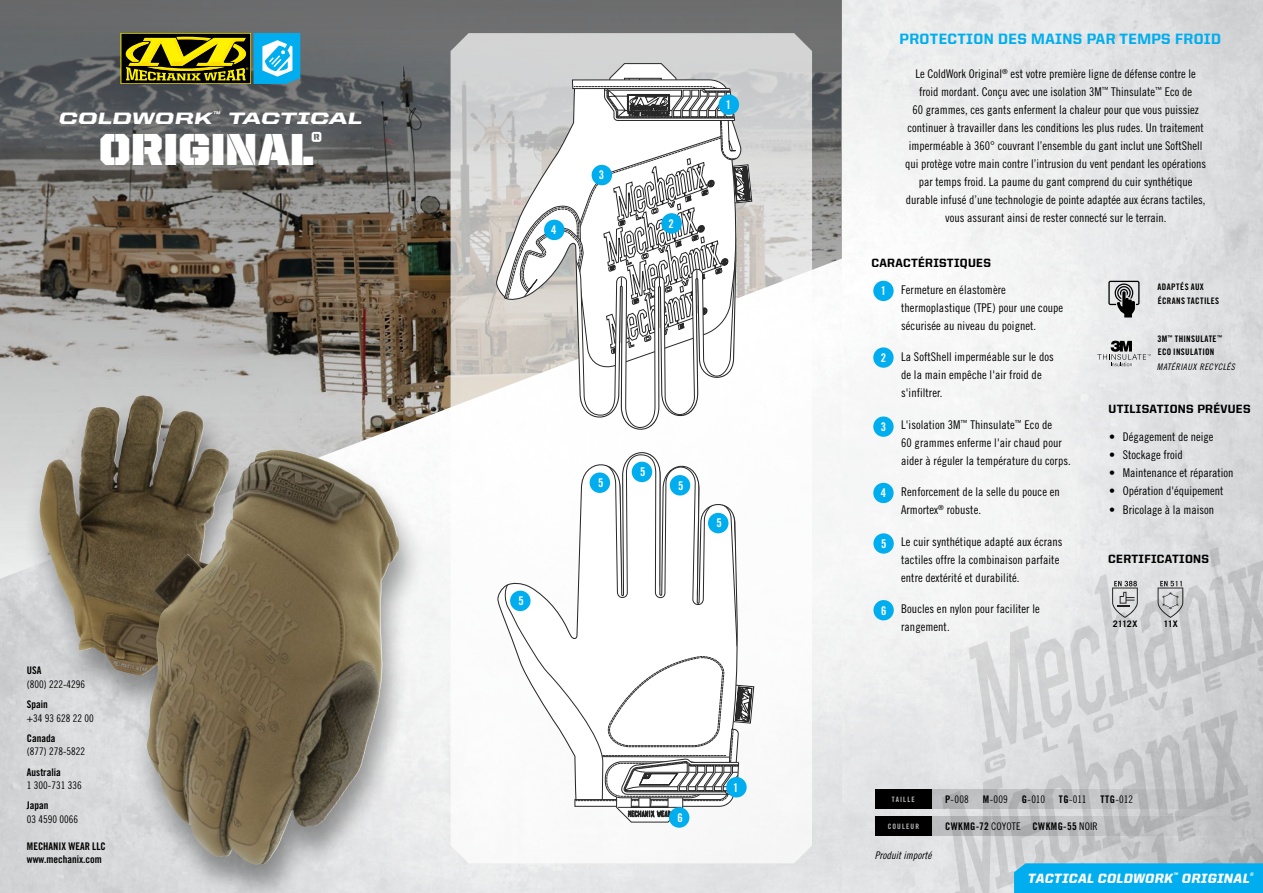
<style>
.page{position:relative;width:1263px;height:893px;background:#fff}
.page>*{position:absolute;margin:0;border:0;box-sizing:border-box;transform-origin:0 0}
.t1{font:45px "United Sans Reg Stencil";letter-spacing:-.005em;color:#fff}
.t2{font:900 16.5px "United Italic Ext";color:#fff}
.t3{font:800 15px "United Sans Reg";letter-spacing:.025em;color:#00aeef}
.t4{font:900 13.5px "United Italic Reg";letter-spacing:.025em;color:#fff}
.t5{font:12px/18px "Trade Gothic LT Cond Eighteen";color:#000}
.t6{font:800 12px "United Sans Reg";letter-spacing:.025em;color:#000}
.t7{font:12px "Trade Gothic LT Bold Cond Twenty";color:#fff}
.t8{font:10.5px "Trade Gothic LT Cond Eighteen";color:#000}
.t9{font:10.5px/13.5px "Trade Gothic LT Bold Cond Twenty";color:#000}
.t10{font:10.5px "Trade Gothic LT Bold Cond Twenty";letter-spacing:.035em;color:#000}
.t11{font:10.5px "Trade Gothic LT Cond Eighteen Obl";color:#000}
.t12{font:9px/13.5px "Trade Gothic LT Bold Cond Twenty";letter-spacing:.04em;color:#000}
.t13{font:9px "Trade Gothic LT Cond Eighteen Obl";letter-spacing:.04em;color:#000}
.t14{font:700 9px "Trade Gothic LT";letter-spacing:-.025em;color:#000}
.t15{font:7.35px "Trade Gothic LT Bold Cond Twenty";letter-spacing:.15em;color:#fff}
.s1{font-family:"Trade Gothic LT Bold Cond Twenty"}
.s2{font-family:"Trade Gothic LT Cond Eighteen"}
</style>
<div class="page">
<svg style="left:0;top:0;width:842px;height:258px;background:#6a6967"></svg>
<img style="left:0;top:258px;width:842px;height:635px">
<svg style="left:121px;top:33px;width:179px;height:51px;background:#67833f"></svg>
<div style="left:22px;top:393px;width:234px;height:324px;background:#000;opacity:.4"></div>
<img style="left:71px;top:395px;width:72px;height:120px">
<img style="left:842px;top:0;width:421px;height:893px">
<svg style="left:969px;top:547px;width:294px;height:208px;background:#dadbdc"></svg>
<svg style="left:942px;top:697px;width:306px;height:196px;background:#d2d4d5"></svg>
<div style="left:130px;top:447px;width:296px;height:446px;background:#000;opacity:.4"></div>
<img style="left:147px;top:450px;width:128px;height:375px">
<svg style="left:451px;top:33px;width:361px;height:830px"></svg>
<svg style="left:1014px;top:801px;width:249px;height:92px;background:#6cbbd9"></svg>
<svg style="left:931px;top:789px;width:318px;height:20px;background:#b7b9bb"></svg>
<svg style="left:931px;top:816px;width:318px;height:20px;background:#b7b9bb"></svg>
<div style="left:875px;top:789px;width:56px;height:20px;background:#000"></div>
<div style="left:875px;top:816px;width:56px;height:20px;background:#000"></div>
<svg style="left:1112px;top:581px;width:26px;height:37px"></svg>
<svg style="left:1157px;top:581px;width:26px;height:37px"></svg>
<div style="left:873px;top:416px;width:21px;height:21px;background:#00aeef;border-radius:50%"></div>
<div style="left:873px;top:483px;width:21px;height:20px;background:#00aeef;border-radius:50%"></div>
<div style="left:873px;top:347px;width:21px;height:21px;background:#00aeef;border-radius:50%"></div>
<div style="left:873px;top:281px;width:21px;height:20px;background:#00aeef;border-radius:50%"></div>
<div style="left:873px;top:533px;width:21px;height:21px;background:#00aeef;border-radius:50%"></div>
<div style="left:873px;top:600px;width:21px;height:20px;background:#00aeef;border-radius:50%"></div>
<svg style="left:1108px;top:281px;width:31px;height:36px"></svg>
<svg style="left:1097px;top:341px;width:53px;height:25px"></svg>
<svg style="left:496px;top:62px;width:258px;height:376px"></svg>
<svg style="left:496px;top:444px;width:242px;height:361px"></svg>
<svg style="left:497px;top:453px;width:257px;height:370px"></svg>
<div style="left:592px;top:165px;width:20px;height:20px;background:#00aeef;border-radius:50%"></div>
<div style="left:544px;top:220px;width:20px;height:20px;background:#00aeef;border-radius:50%"></div>
<div style="left:661px;top:213px;width:21px;height:21px;background:#00aeef;border-radius:50%"></div>
<div style="left:719px;top:94px;width:20px;height:21px;background:#00aeef;border-radius:50%"></div>
<div style="left:726px;top:777px;width:21px;height:20px;background:#00aeef;border-radius:50%"></div>
<div style="left:708px;top:513px;width:20px;height:20px;background:#00aeef;border-radius:50%"></div>
<div style="left:669px;top:807px;width:20px;height:21px;background:#00aeef;border-radius:50%"></div>
<div style="left:670px;top:475px;width:20px;height:20px;background:#00aeef;border-radius:50%"></div>
<div style="left:632px;top:462px;width:20px;height:20px;background:#00aeef;border-radius:50%"></div>
<div style="left:590px;top:472px;width:20px;height:21px;background:#00aeef;border-radius:50%"></div>
<div style="left:510px;top:591px;width:20px;height:20px;background:#00aeef;border-radius:50%"></div>
<h2 class="t2" style="left:59px;top:108px;width:305px">COLDWORK<sup>™</sup> TACTICAL</h2>
<h1 class="t1" style="left:99px;top:126px;width:225px">ORIGINAL<sup>®</sup></h1>
<p class="t9" style="left:27px;top:664px;width:16px">USA</p>
<p class="t8" style="left:27px;top:678px;width:60px">(800) 222-4296</p>
<p class="t9" style="left:27px;top:697px;width:22px">Spain</p>
<p class="t8" style="left:27px;top:712px;width:68px">+34 93 628 22 00</p>
<p class="t9" style="left:27px;top:731px;width:30px">Canada</p>
<p class="t8" style="left:27px;top:745px;width:60px">(877) 278-5822</p>
<p class="t9" style="left:27px;top:765px;width:35px">Australia</p>
<p class="t8" style="left:27px;top:779px;width:56px">1 300-731 336</p>
<p class="t9" style="left:27px;top:799px;width:23px">Japan</p>
<p class="t8" style="left:27px;top:813px;width:53px">03 4590 0066</p>
<p class="t9" style="left:27px;top:839px;width:80px">MECHANIX WEAR LLC www.mechanix.com</p>
<p class="t7" style="left:551px;top:223px;width:7px">4</p>
<p class="t7" style="left:599px;top:168px;width:7px">3</p>
<p class="t7" style="left:668px;top:216px;width:7px">2</p>
<p class="t7" style="left:726px;top:97px;width:7px">1</p>
<p class="t7" style="left:518px;top:594px;width:7px">5</p>
<p class="t7" style="left:598px;top:475px;width:7px">5</p>
<p class="t7" style="left:640px;top:465px;width:7px">5</p>
<p class="t7" style="left:678px;top:478px;width:7px">5</p>
<p class="t7" style="left:716px;top:516px;width:7px">5</p>
<p class="t7" style="left:677px;top:810px;width:7px">6</p>
<p class="t7" style="left:733px;top:780px;width:7px">1</p>
<p class="t3" style="left:900px;top:31px;width:323px">PROTECTION DES MAINS PAR TEMPS FROID</p>
<p class="t5" style="left:905px;top:64px;width:303px;text-align:center">Le ColdWork Original<sup>®</sup> est votre première ligne de défense contre le froid mordant. Conçu avec une isolation 3M<sup>™</sup> Thinsulate<sup>™</sup> Eco de<br>60 grammes, ces gants enferment la chaleur pour que vous puissiez continuer à travailler dans les conditions les plus rudes. Un traitement imperméable à 360° couvrant l’ensemble du gant inclut une SoftShell qui protège votre main contre l’intrusion du vent pendant les opérations par temps froid. La paume du gant comprend du cuir synthétique durable infusé d’une technologie de pointe adaptée aux écrans tactiles, vous assurant ainsi de rester connecté sur le terrain.</p>
<p class="t6" style="left:871px;top:256px;width:121px">CARACTÉRISTIQUES</p>
<p class="t7" style="left:881px;top:284px;width:7px">1</p>
<p class="t7" style="left:881px;top:350px;width:7px">2</p>
<p class="t7" style="left:881px;top:419px;width:7px">3</p>
<p class="t7" style="left:881px;top:486px;width:7px">4</p>
<p class="t7" style="left:881px;top:536px;width:7px">5</p>
<p class="t7" style="left:881px;top:603px;width:7px">6</p>
<p class="t5" style="left:901px;top:281px;width:164px">Fermeture en élastomère thermoplastique (TPE) pour une coupe sécurisée au niveau du poignet.</p>
<p class="t5" style="left:901px;top:348px;width:154px">La SoftShell imperméable sur le dos de la main empêche l'air froid de s'infiltrer.</p>
<p class="t5" style="left:901px;top:416px;width:171px">L'isolation 3M<sup>™</sup> Thinsulate<sup>™</sup> Eco de<br>60 grammes enferme l'air chaud pour aider à réguler la température du corps.</p>
<p class="t5" style="left:901px;top:483px;width:160px">Renforcement de la selle du pouce en<br>Armortex<sup>®</sup> robuste.</p>
<p class="t5" style="left:901px;top:533px;width:163px">Le cuir synthétique adapté aux écrans tactiles offre la combinaison parfaite entre dextérité et durabilité.</p>
<p class="t5" style="left:901px;top:600px;width:140px">Boucles en nylon pour faciliter le rangement.</p>
<p class="t12" style="left:1157px;top:280px;width:63px">ADAPTÉS AUX<br>ÉCRANS TACTILES</p>
<p class="t12" style="left:1157px;top:332px;width:66px">3M<sup>™</sup> THINSULATE<sup>™<br></sup>ECO INSULATION</p>
<p class="t13" style="left:1157px;top:362px;width:79px">MATÉRIAUX RECYCLÉS</p>
<p class="t6" style="left:1108px;top:402px;width:144px">UTILISATIONS PRÉVUES</p>
<p class="t5" style="left:1109px;top:428px;width:106px">• Dégagement de neige</p>
<p class="t5" style="left:1109px;top:446px;width:75px">• Stockage froid</p>
<p class="t5" style="left:1109px;top:464px;width:126px">• Maintenance et réparation</p>
<p class="t5" style="left:1109px;top:482px;width:116px">• Opération d'équipement</p>
<p class="t5" style="left:1109px;top:500px;width:106px">• Bricolage à la maison</p>
<p class="t6" style="left:1108px;top:552px;width:102px">CERTIFICATIONS</p>
<p class="t14" style="left:1113px;top:618px;width:26px">2112X</p>
<p class="t14" style="left:1163px;top:618px;width:16px">11X</p>
<p class="t8" style="left:945px;top:793px;width:25px"><span class="s1">P</span>-008</p>
<p class="t8" style="left:983px;top:793px;width:27px"><span class="s1">M</span>-009</p>
<p class="t8" style="left:1022px;top:793px;width:25px"><span class="s1">G</span>-010</p>
<p class="t8" style="left:1059px;top:793px;width:29px"><span class="s1">TG</span>-011</p>
<p class="t8" style="left:1100px;top:793px;width:34px"><span class="s1">TTG</span>-012</p>
<p class="t15" style="left:892px;top:795px;width:25px">TAILLE</p>
<p class="t15" style="left:888px;top:822px;width:33px">COULEUR</p>
<p class="t10" style="left:945px;top:819px;width:154px">CWKMG-72 <span class="s2">COYOTE</span> CWKMG-55 <span class="s2">NOIR</span></p>
<p class="t11" style="left:875px;top:849px;width:58px">Produit importé</p>
<p class="t4" style="left:1028px;top:871px;width:227px">TACTICAL COLDWORK<sup>™</sup> ORIGINAL<sup>®</sup></p>
</div>
